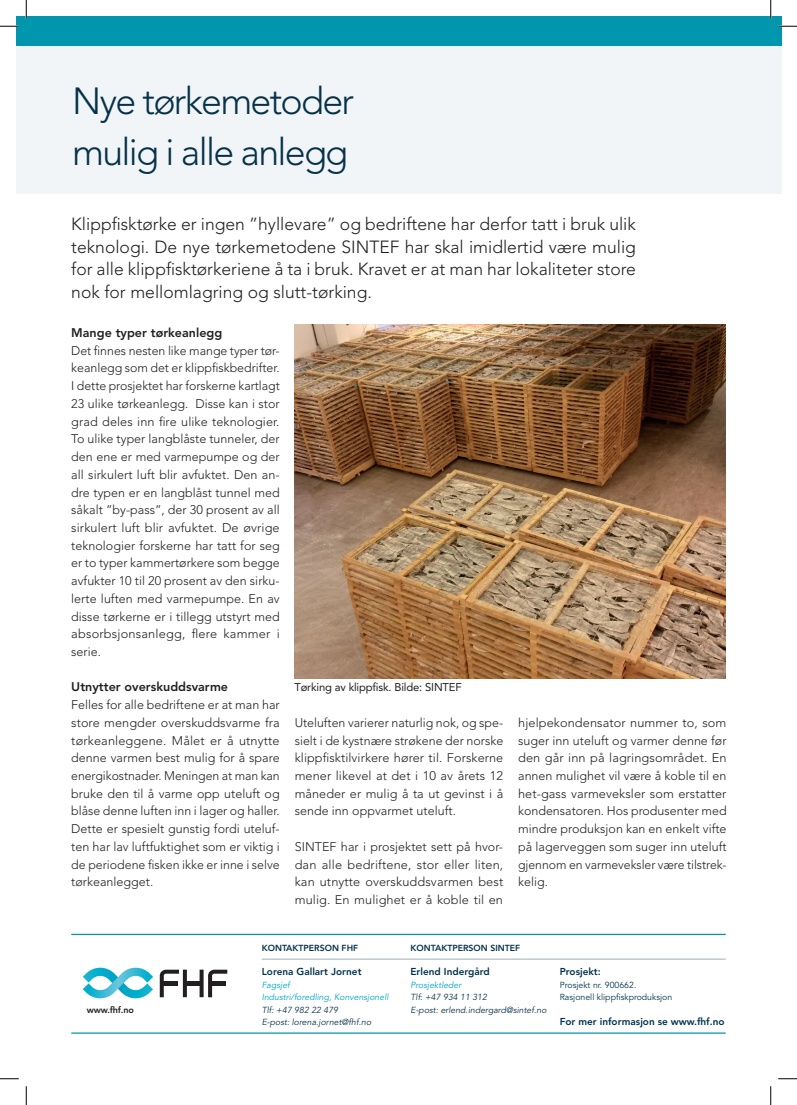
<style>
.page{position:relative;width:797px;height:1105px;background:#fff}
.page>*{position:absolute;margin:0;border:0;box-sizing:border-box;transform-origin:0 0}
.t1{font:300 37.5px/51.2px "Avenir";letter-spacing:-.045em;color:#07324a}
.t2{font:300 17.5px/22.5px "Avenir";color:#231f20;text-align:justify}
.t3{font:300 12.5px/17.8px "Avenir";color:#231f20;text-align:justify}
.t4{font:800 12.5px "Avenir";color:#231f20}
.t5{font:11.25px "Avenir";letter-spacing:-.015em;color:#231f20}
.t6{font:800 10px "Avenir";color:#02334d}
.t7{font:800 9px "Avenir";letter-spacing:-.015em;color:#231f20}
.t8{font:italic 8.75px/12.5px "Avenir";color:#07324a}
.t9{font:italic 8.75px/12.5px "Avenir";color:#00a4ca}
.t10{font:8.75px/12.5px "Avenir";color:#02334d}
.t11{font:800 8.75px "Avenir";color:#07324a}
</style>
<div class="page">
<div style="left:16px;top:41px;width:765px;height:153px;background:#f1f5f7"></div>
<div style="left:16px;top:16px;width:765px;height:30px;background:#0097ae"></div>
<hr style="left:71px;top:934px;width:654px;height:1px;background:#0097ae">
<hr style="left:71px;top:1032px;width:654px;height:2px;background:#0097ae">
<hr style="left:262px;top:959px;width:463px;height:1px;background:#9daeb7">
<svg style="left:160px;top:970px;width:19px;height:27px"></svg>
<svg style="left:208px;top:970px;width:19px;height:27px"></svg>
<svg style="left:183px;top:970px;width:4px;height:27px"></svg>
<div style="left:199px;top:970px;width:5px;height:27px;background:#231f20"></div>
<hr style="left:161px;top:981px;width:17px;height:4px;background:#231f20">
<hr style="left:184px;top:981px;width:18px;height:4px;background:#231f20">
<hr style="left:209px;top:981px;width:17px;height:4px;background:#231f20">
<svg style="left:83px;top:968px;width:70px;height:30px"></svg>
<img style="left:295px;top:325px;width:430px;height:354px">
<svg style="left:0;top:25px;width:19px;height:2px"></svg>
<svg style="left:778px;top:25px;width:19px;height:2px"></svg>
<svg style="left:0;top:1078px;width:19px;height:1px"></svg>
<svg style="left:778px;top:1078px;width:19px;height:1px"></svg>
<svg style="left:25px;top:0;width:2px;height:19px"></svg>
<svg style="left:25px;top:1086px;width:2px;height:19px"></svg>
<svg style="left:770px;top:0;width:1px;height:19px"></svg>
<svg style="left:770px;top:1086px;width:1px;height:19px"></svg>
<h1 class="t1" style="left:72px;top:76px;width:283px">Nye tørkemetoder mulig i alle anlegg</h1>
<p class="t2" style="left:71px;top:213px;width:566px">Klippfisktørke er ingen ”hyllevare” og bedriftene har derfor tatt i bruk ulik teknologi. De nye tørkemetodene SINTEF har skal imidlertid være mulig for alle klippfisktørkeriene å ta i bruk. Kravet er at man har lokaliteter store nok for mellomlagring og slutt-tørking.</p>
<p class="t4" style="left:71px;top:325px;width:153px">Mange typer tørkeanlegg</p>
<p class="t3" style="left:71px;top:342px;width:210px">Det finnes nesten like mange typer tør&shy;keanlegg som det er klippfiskbedrifter.<br>I dette prosjektet har forskerne kartlagt 23 ulike tørkeanlegg. Disse kan i stor grad deles inn fire ulike teknologier.<br>To ulike typer langblåste tunneler, der den ene er med varmepumpe og der all sirkulert luft blir avfuktet. Den an&shy;dre typen er en langblåst tunnel med såkalt ”by-pass”, der 30 prosent av all sirkulert luft blir avfuktet. De øvrige teknologier forskerne har tatt for seg er to typer kammertørkere som begge avfukter 10 til 20 prosent av den sirku&shy;lerte luften med varmepumpe. En av disse tørkerne er i tillegg utstyrt med absorbsjonsanlegg, flere kammer i serie.</p>
<p class="t4" style="left:71px;top:680px;width:158px">Utnytter overskuddsvarme</p>
<p class="t3" style="left:71px;top:696px;width:210px">Felles for alle bedriftene er at man har store mengder overskuddsvarme fra tørkeanleggene. Målet er å utnytte denne varmen best mulig for å spare energikostnader. Meningen at man kan bruke den til å varme opp uteluft og blåse denne luften inn i lager og haller.<br>Dette er spesielt gunstig fordi uteluf&shy;ten har lav luftfuktighet som er viktig i de periodene fisken ikke er inne i selve tørkeanlegget.</p>
<p class="t5" style="left:294px;top:680px;width:169px">Tørking av klippfisk. Bilde: SINTEF</p>
<p class="t3" style="left:295px;top:714px;width:210px">Uteluften varierer naturlig nok, og spe&shy;sielt i de kystnære strøkene der norske klippfisktilvirkere hører til. Forskerne mener likevel at det i 10 av årets 12 måneder er mulig å ta ut gevinst i å sende inn oppvarmet uteluft.</p>
<p class="t3" style="left:295px;top:838px;width:210px">SINTEF har i prosjektet sett på hvor&shy;dan alle bedriftene, stor eller liten, kan utnytte overskuddsvarmen best mulig. En mulighet er å koble til en</p>
<p class="t3" style="left:518px;top:714px;width:210px">hjelpekondensator nummer to, som suger inn uteluft og varmer denne før den går inn på lagringsområdet. En annen mulighet vil være å koble til en het-gass varmeveksler som erstatter kondensatoren. Hos produsenter med mindre produksjon kan en enkelt vifte på lagerveggen som suger inn uteluft gjennom en varmeveksler være tilstrek&shy;kelig.</p>
<p class="t7" style="left:80px;top:1005px;width:55px"><sup>Fisk</sup>www.fhf.no</p>
<p class="t11" style="left:262px;top:942px;width:98px">KONTAKTPERSON FHF</p>
<p class="t11" style="left:410px;top:942px;width:111px">KONTAKTPERSON SINTEF</p>
<p class="t6" style="left:262px;top:966px;width:101px">Lorena Gallart Jornet</p>
<p class="t9" style="left:262px;top:979px;width:128px">Fagsjef<br>Industri/foredling, Konvensjonell</p>
<p class="t8" style="left:262px;top:1004px;width:111px">Tlf: +47 982 22 479<br>E-post: lorena.jornet@fhf.no</p>
<p class="t6" style="left:410px;top:966px;width:81px">Erlend Indergård</p>
<p class="t9" style="left:410px;top:979px;width:52px">Prosjektleder</p>
<p class="t8" style="left:410px;top:991px;width:137px">Tlf: +47 934 11 312<br>E-post: erlend.indergard@sintef.no</p>
<p class="t6" style="left:559px;top:966px;width:42px">Prosjekt:</p>
<p class="t10" style="left:559px;top:979px;width:114px">Prosjekt nr. 900662.<br>Rasjonell klippfiskproduksjon</p>
<p class="t6" style="left:559px;top:1016px;width:166px">For mer informasjon se www.fhf.no</p>
</div>
